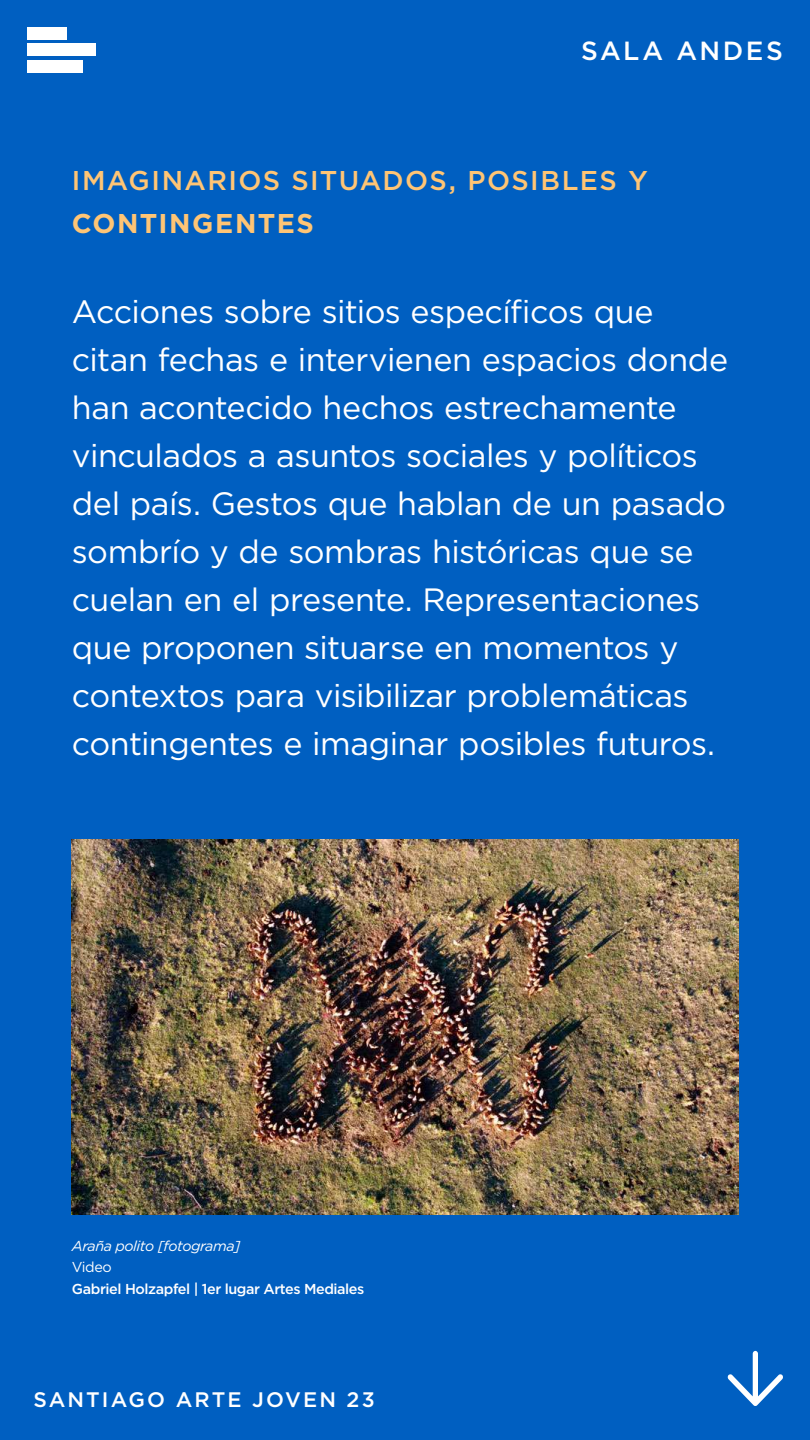
<style>
.page{position:relative;width:810px;height:1440px;background:#005fc1}
.page>*{position:absolute;margin:0;border:0;box-sizing:border-box;transform-origin:0 0}
.t1{font:32.25px/48px "Gotham";letter-spacing:-.015em;color:#fff}
.t2{font:500 27.15px "Gotham";letter-spacing:.05em;color:#ffc575}
.t3{font:700 27.15px "Gotham";letter-spacing:.055em;color:#ffc575}
.t4{font:500 26.25px "Gotham";letter-spacing:.095em;color:#fff}
.t5{font:500 21px "Gotham";letter-spacing:.1em;color:#fff}
.t6{font:500 14.4px "Gotham";letter-spacing:-.03em;color:#fff}
.t7{font:italic 14.4px "Gotham";letter-spacing:-.03em;color:#fff}
.t8{font:14.4px "Gotham";letter-spacing:-.03em;color:#fff}
</style>
<div class="page">
<div style="left:27px;top:27px;width:39px;height:12px;background:#fff"></div>
<div style="left:27px;top:44px;width:68px;height:12px;background:#fff"></div>
<div style="left:27px;top:60px;width:55px;height:13px;background:#fff"></div>
<svg style="left:727px;top:1351px;width:56px;height:55px"></svg>
<img style="left:72px;top:839px;width:666px;height:375px">
<p class="t4" style="left:581px;top:33px;width:203px">SALA ANDES</p>
<p class="t2" style="left:72px;top:163px;width:577px">IMAGINARIOS SITUADOS, POSIBLES Y</p>
<p class="t3" style="left:72px;top:206px;width:244px">CONTINGENTES</p>
<p class="t1" style="left:72px;top:287px;width:658px">Acciones sobre sitios específicos que citan fechas e intervienen espacios donde han acontecido hechos estrechamente vinculados a asuntos sociales y políticos del país. Gestos que hablan de un pasado sombrío y de sombras históricas que se cuelan en el presente. Representaciones que proponen situarse en momentos y contextos para visibilizar problemáticas contingentes e imaginar posibles futuros.</p>
<p class="t7" style="left:72px;top:1237px;width:170px">Araña polito [fotograma]</p>
<p class="t8" style="left:72px;top:1258px;width:41px">Video</p>
<p class="t6" style="left:72px;top:1279px;width:294px">Gabriel Holzapfel | 1er lugar Artes Mediales</p>
<p class="t5" style="left:33px;top:1386px;width:343px">SANTIAGO ARTE JOVEN 23</p>
</div>
